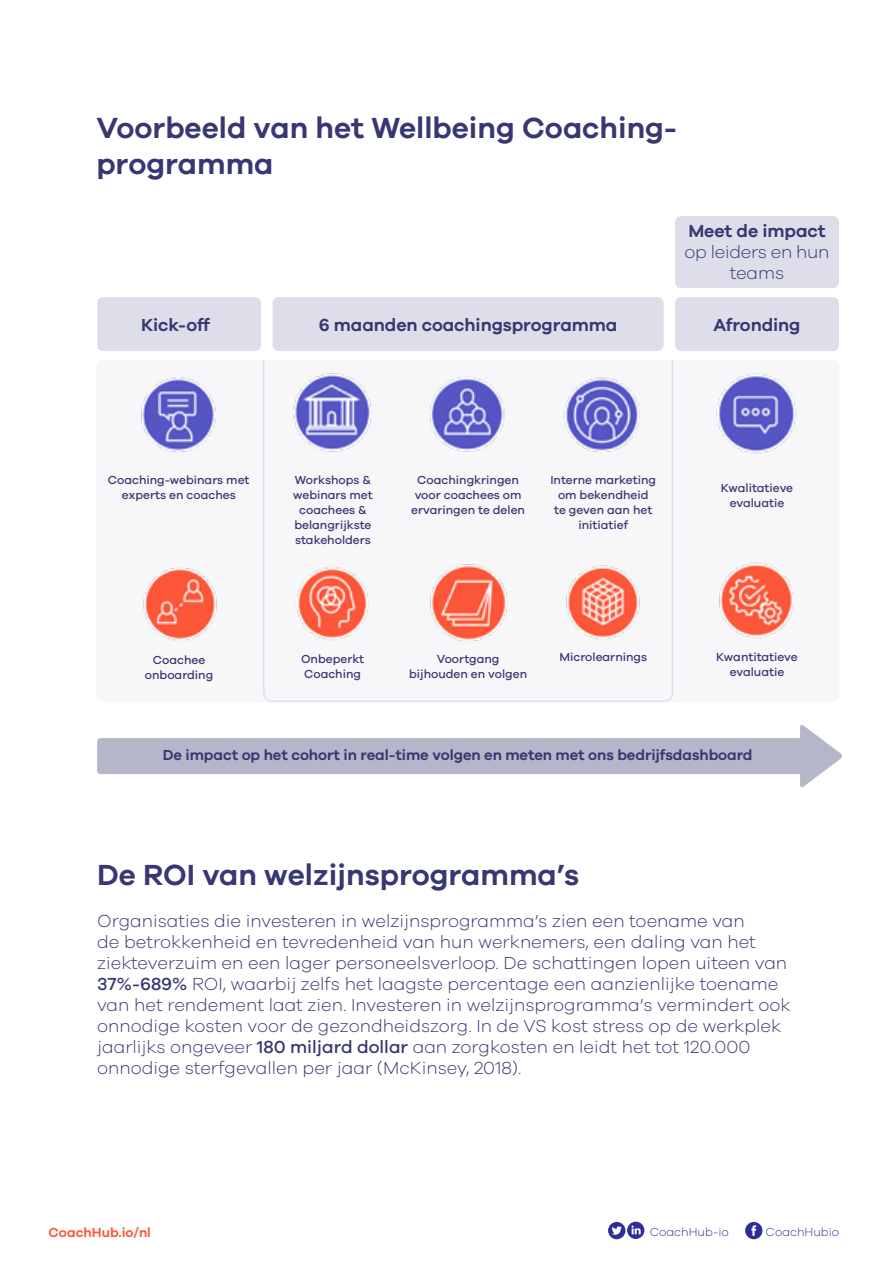
<style>
.page{position:relative;width:893px;height:1263px;background:#fff}
.page>*{position:absolute;margin:0;border:0;box-sizing:border-box;transform-origin:0 0}
.t1{font:600 30px/36px "Galano Grotesque";color:#373773}
.t2{font:300 18px/21px "Galano Grotesque";color:#373773}
.t3{font:600 18px "Galano Grotesque";letter-spacing:-.005em;color:#373773}
.t4{font:300 18px/21px "Galano Grotesque";letter-spacing:-.02em;color:#373773;text-align:center}
.t5{font:600 15px "Galano Grotesque";letter-spacing:-.005em;color:#373773}
.t6{font:600 13.5px "Galano Grotesque";color:#fc5738}
.t7{font:500 12px/15px "Galano Grotesque";color:#373773;text-align:center}
.t8{font:300 12px "Galano Grotesque";color:#2f2f96}
.s1{font-weight:500}
</style>
<div class="page">
<div style="left:745px;top:1222px;width:17px;height:17px;background:#2e2e96;border-radius:50%"></div>
<svg style="left:751px;top:1225px;width:5px;height:11px"></svg>
<div style="left:608px;top:1222px;width:17px;height:17px;background:#2e2e96;border-radius:50%"></div>
<svg style="left:612px;top:1226px;width:10px;height:9px"></svg>
<svg style="left:627px;top:1222px;width:17px;height:17px"></svg>
<svg style="left:631px;top:1225px;width:10px;height:9px"></svg>
<div style="left:96px;top:360px;width:743px;height:342px;background:#f7f7f9;border-radius:6px"></div>
<svg style="left:263px;top:360px;width:410px;height:342px"></svg>
<div style="left:675px;top:297px;width:164px;height:54px;background:#dddee9;border-radius:6px"></div>
<div style="left:675px;top:216px;width:164px;height:72px;background:#dddee9;border-radius:6px"></div>
<div style="left:273px;top:297px;width:391px;height:54px;background:#dddee9;border-radius:6px"></div>
<div style="left:97px;top:297px;width:164px;height:54px;background:#dddee9;border-radius:6px"></div>
<div style="left:97px;top:738px;width:710px;height:36px;background:#b5b6c9;border-radius:3px"></div>
<img style="left:716px;top:373px;width:81px;height:81px">
<img style="left:283px;top:364px;width:100px;height:100px">
<img style="left:418px;top:364px;width:100px;height:100px">
<img style="left:141px;top:377px;width:75px;height:75px">
<img style="left:420px;top:554px;width:96px;height:96px">
<img style="left:719px;top:562px;width:75px;height:75px">
<img style="left:554px;top:553px;width:98px;height:98px">
<img style="left:284px;top:553px;width:98px;height:98px">
<img style="left:143px;top:568px;width:74px;height:73px">
<svg style="left:800px;top:725px;width:42px;height:63px"></svg>
<img style="left:553px;top:364px;width:101px;height:101px">
<h1 class="t1" style="left:96px;top:109px;width:582px">Voorbeeld van het Wellbeing Coaching&shy;programma</h1>
<p class="t3" style="left:141px;top:314px;width:70px">Kick-off</p>
<p class="t3" style="left:319px;top:314px;width:300px">6 maanden coachingsprogramma</p>
<p class="t3" style="left:688px;top:220px;width:139px">Meet de impact</p>
<p class="t4" style="left:685px;top:241px;width:146px">op leiders en hun teams</p>
<p class="t3" style="left:714px;top:314px;width:88px">Afronding</p>
<p class="t7" style="left:108px;top:472px;width:143px">Coaching-webinars met experts en coaches</p>
<p class="t7" style="left:293px;top:472px;width:81px">Workshops &amp; webinars met coachees &amp; belangrijkste stakeholders</p>
<p class="t7" style="left:411px;top:472px;width:115px">Coachingkringen voor coachees om ervaringen te delen</p>
<p class="t7" style="left:550px;top:472px;width:107px">Interne marketing om bekendheid<br>te geven aan het initiatief</p>
<p class="t7" style="left:721px;top:480px;width:74px">Kwalitatieve evaluatie</p>
<p class="t7" style="left:145px;top:652px;width:70px">Coachee onboarding</p>
<p class="t7" style="left:301px;top:651px;width:65px;text-align:left">Onbeperkt<br>Coaching</p>
<p class="t7" style="left:409px;top:651px;width:120px">Voortgang bijhouden en volgen</p>
<p class="t7" style="left:559px;top:649px;width:89px">Microlearnings</p>
<p class="t7" style="left:716px;top:649px;width:83px">Kwantitatieve evaluatie</p>
<p class="t5" style="left:163px;top:745px;width:591px">De impact op het cohort in real-time volgen en meten met ons bedrijfsdashboard</p>
<h1 class="t1" style="left:97px;top:856px;width:483px">De ROI van welzijnsprogramma’s</h1>
<p class="t2" style="left:97px;top:910px;width:695px">Organisaties die investeren in welzijnsprogramma’s zien een toename van<br>de betrokkenheid en tevredenheid van hun werknemers, een daling van het ziekteverzuim en een lager personeelsverloop. De schattingen lopen uiteen van <span class="s1">37%-689%</span> ROI, waarbij zelfs het laagste percentage een aanzienlijke toename van het rendement laat zien. Investeren in welzijnsprogramma’s vermindert ook onnodige kosten voor de gezondheidszorg. In de VS kost stress op de werkplek jaarlijks ongeveer <span class="s1">180 miljard dollar</span> aan zorgkosten en leidt het tot 120.000 onnodige sterfgevallen per jaar (McKinsey, 2018).</p>
<p class="t6" style="left:49px;top:1224px;width:104px">CoachHub.io/nl</p>
<p class="t8" style="left:650px;top:1224px;width:81px">CoachHub-io</p>
<p class="t8" style="left:766px;top:1224px;width:75px">CoachHubio</p>
</div>
